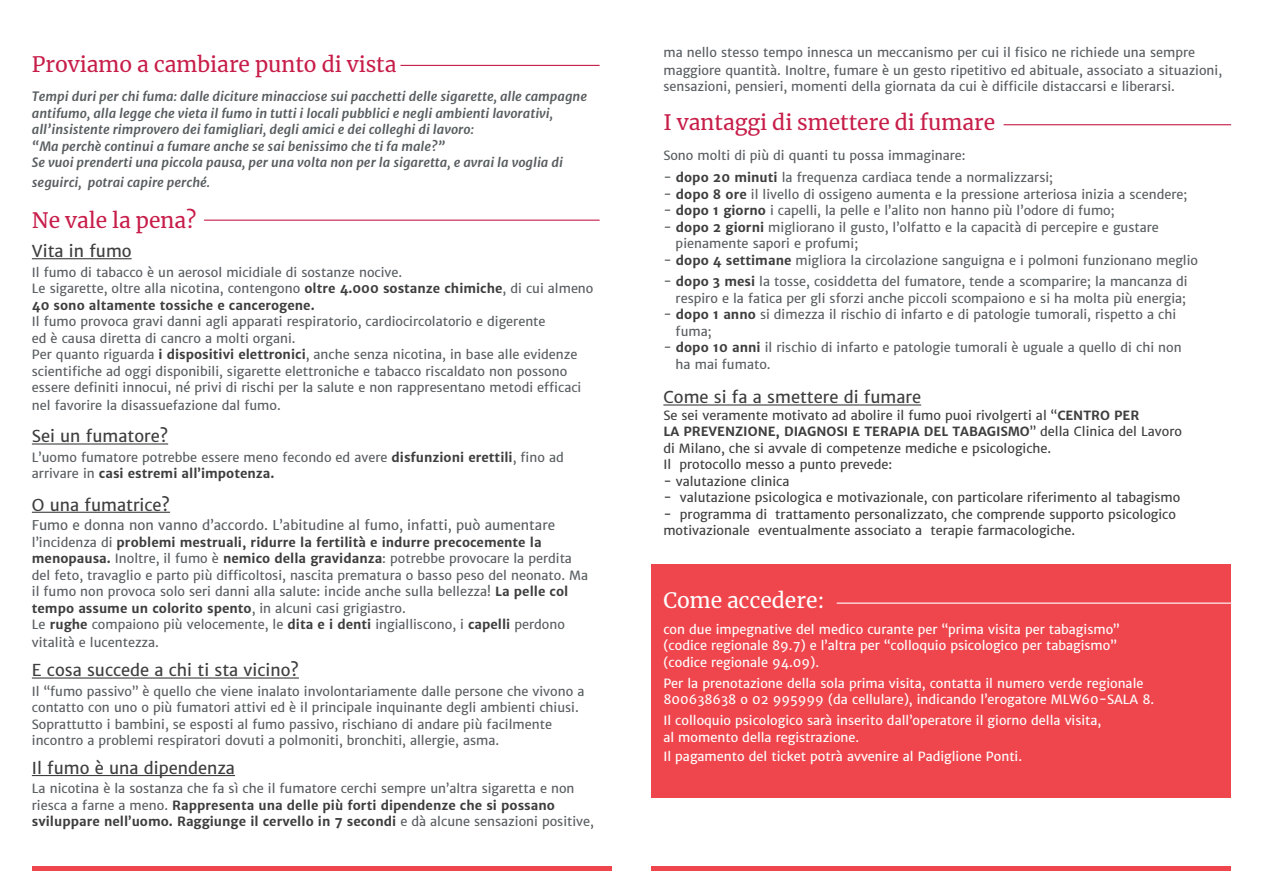
<style>
.page{position:relative;width:1263px;height:893px;background:#fff}
.page>*{position:absolute;margin:0;border:0;box-sizing:border-box;transform-origin:0 0}
.t1{font:21px "Merriweather";color:#c71d49}
.t2{font:21px "Merriweather";color:#fff}
.t3{font:16.5px "Merriweather Sans";color:#3e3e3f}
.t4{font:13.5px "Merriweather Sans";color:#595e61}
.t5{font:12.75px/16.5px "Merriweather Sans";color:#595e61}
.t6{font:12.75px/16.5px "Merriweather Sans";color:#3e3e3f}
.t7{font:12.75px/16.5px "Merriweather Sans";color:#fff}
.t8{font:italic 700 12.75px/16.5px "Merriweather Sans";color:#595e61}
.s1{font-weight:700;color:#3e3e3f}
.s2{font-weight:700}
</style>
<div class="page">
<div style="left:651px;top:564px;width:579px;height:233px;background:#ef464d"></div>
<hr style="left:32px;top:258px;width:100px;height:1px;background:#3e3e3f">
<hr style="left:32px;top:443px;width:136px;height:2px;background:#3e3e3f">
<hr style="left:32px;top:512px;width:138px;height:1px;background:#3e3e3f">
<hr style="left:32px;top:677px;width:267px;height:2px;background:#3e3e3f">
<hr style="left:32px;top:775px;width:203px;height:1px;background:#3e3e3f">
<hr style="left:400px;top:65px;width:200px;height:1px;background:#c71d49">
<div style="left:32px;top:866px;width:580px;height:5px;background:#ef464d"></div>
<hr style="left:204px;top:220px;width:396px;height:1px;background:#c71d49">
<div style="left:651px;top:866px;width:580px;height:5px;background:#ef464d"></div>
<hr style="left:663px;top:404px;width:258px;height:2px;background:#3e3e3f">
<hr style="left:1003px;top:124px;width:228px;height:1px;background:#c71d49">
<hr style="left:837px;top:603px;width:401px;height:1px;background:#fff">
<h1 class="t1" style="left:32px;top:50px;width:366px">Proviamo a cambiare punto di vista</h1>
<p class="t8" style="left:32px;top:88px;width:557px">Tempi duri per chi fuma: dalle diciture minacciose sui pacchetti delle sigarette, alle campagne antifumo, alla legge che vieta il fumo in tutti i locali pubblici e negli ambienti lavorativi, all’insistente rimprovero dei famigliari, degli amici e dei colleghi di lavoro:<br>“Ma perchè continui a fumare anche se sai benissimo che ti fa male?”<br>Se vuoi prenderti una piccola pausa, per una volta non per la sigaretta, e avrai la voglia di</p>
<p class="t8" style="left:32px;top:173px;width:180px">seguirci, potrai capire perché.</p>
<h1 class="t1" style="left:32px;top:206px;width:166px">Ne vale la pena?</h1>
<p class="t3" style="left:32px;top:240px;width:101px">Vita in fumo</p>
<p class="t5" style="left:32px;top:264px;width:563px">Il fumo di tabacco è un aerosol micidiale di sostanze nocive.<br>Le sigarette, oltre alla nicotina, contengono <span class="s1">oltre 4.000 sostanze chimiche</span>, di cui almeno<br><span class="s1">40 sono altamente tossiche e cancerogene.</span></p>
<p class="t5" style="left:32px;top:313px;width:551px">Il fumo provoca gravi danni agli apparati respiratorio, cardiocircolatorio e digerente<br>ed è causa diretta di cancro a molti organi.<br>Per quanto riguarda <span class="s1">i dispositivi elettronici</span>, anche senza nicotina, in base alle evidenze scientifiche ad oggi disponibili, sigarette elettroniche e tabacco riscaldato non possono essere definiti innocui, né privi di rischi per la salute e non rappresentano metodi efficaci</p>
<p class="t5" style="left:32px;top:397px;width:250px">nel favorire la disassuefazione dal fumo.</p>
<p class="t3" style="left:32px;top:426px;width:138px">Sei un fumatore?</p>
<p class="t5" style="left:32px;top:449px;width:533px">L’uomo fumatore potrebbe essere meno fecondo ed avere <span class="s1">disfunzioni erettili</span>, fino ad arrivare in <span class="s1">casi estremi all’impotenza.</span></p>
<p class="t3" style="left:32px;top:494px;width:140px">O una fumatrice?</p>
<p class="t4" style="left:32px;top:516px;width:525px">Fumo e donna non vanno d’accordo. L’abitudine al fumo, infatti, può aumentare</p>
<p class="t5" style="left:32px;top:534px;width:558px">l’incidenza di <span class="s1">problemi mestruali, ridurre la fertilità e indurre precocemente la menopausa.</span> Inoltre, il fumo è <span class="s1">nemico della gravidanza</span>: potrebbe provocare la perdita del feto, travaglio e parto più difficoltosi, nascita prematura o basso peso del neonato. Ma il fumo non provoca solo seri danni alla salute: incide anche sulla bellezza! <span class="s1">La pelle col tempo assume un colorito spento</span>, in alcuni casi grigiastro.<br>Le <span class="s1">rughe</span> compaiono più velocemente, le <span class="s1">dita e i denti</span> ingialliscono, i <span class="s1">capelli</span> perdono</p>
<p class="t5" style="left:32px;top:634px;width:129px">vitalità e lucentezza.</p>
<p class="t3" style="left:32px;top:660px;width:269px">E cosa succede a chi ti sta vicino?</p>
<p class="t5" style="left:32px;top:683px;width:554px">Il “fumo passivo” è quello che viene inalato involontariamente dalle persone che vivono a contatto con uno o più fumatori attivi ed è il principale inquinante degli ambienti chiusi.<br>Soprattutto i bambini, se esposti al fumo passivo, rischiano di andare più facilmente incontro a problemi respiratori dovuti a polmoniti, bronchiti, allergie, asma.</p>
<p class="t3" style="left:32px;top:757px;width:205px">Il fumo è una dipendenza</p>
<p class="t5" style="left:32px;top:780px;width:563px">La nicotina è la sostanza che fa sì che il fumatore cerchi sempre un’altra sigaretta e non riesca a farne a meno. <span class="s1">Rappresenta una delle più forti dipendenze che si possano sviluppare nell’uomo. Raggiunge il cervello in 7 secondi</span> e dà alcune sensazioni positive,</p>
<p class="t5" style="left:663px;top:43px;width:560px;line-height:18px">ma nello stesso tempo innesca un meccanismo per cui il fisico ne richiede una sempre maggiore quantità. Inoltre, fumare è un gesto ripetitivo ed abituale, associato a situazioni,</p>
<p class="t5" style="left:663px;top:78px;width:513px">sensazioni, pensieri, momenti della giornata da cui è difficile distaccarsi e liberarsi.</p>
<h1 class="t1" style="left:663px;top:108px;width:333px">I vantaggi di smettere di fumare</h1>
<p class="t5" style="left:663px;top:147px;width:304px">Sono molti di più di quanti tu possa immaginare:</p>
<p class="t5" style="left:663px;top:169px;width:391px">- <span class="s1">dopo 20 minuti</span> la frequenza cardiaca tende a normalizzarsi;</p>
<p class="t5" style="left:663px;top:186px;width:525px">- <span class="s1">dopo 8 ore</span> il livello di ossigeno aumenta e la pressione arteriosa inizia a scendere;</p>
<p class="t5" style="left:663px;top:202px;width:453px">- <span class="s1">dopo 1 giorno</span> i capelli, la pelle e l’alito non hanno più l’odore di fumo;</p>
<p class="t5" style="left:676px;top:219px;width:485px;text-indent:-12px">- <span class="s1">dopo 2 giorni</span> migliorano il gusto, l’olfatto e la capacità di percepire e gustare pienamente sapori e profumi;</p>
<p class="t5" style="left:663px;top:252px;width:536px">- <span class="s1">dopo 4 settimane</span> migliora la circolazione sanguigna e i polmoni funzionano meglio</p>
<p class="t5" style="left:663px;top:273px;width:526px;text-align:right">- <span class="s1">dopo 3 mesi</span> la tosse, cosiddetta del fumatore, tende a scomparire; la mancanza di respiro e la fatica per gli sforzi anche piccoli scompaiono e si ha molta più energia;</p>
<p class="t5" style="left:676px;top:306px;width:502px;text-indent:-12px">- <span class="s1">dopo 1 anno</span> si dimezza il rischio di infarto e di patologie tumorali, rispetto a chi fuma;</p>
<p class="t5" style="left:676px;top:339px;width:508px;text-indent:-12px">- <span class="s1">dopo 10 anni</span> il rischio di infarto e patologie tumorali è uguale a quello di chi non ha mai fumato.</p>
<p class="t3" style="left:663px;top:387px;width:259px">Come si fa a smettere di fumare</p>
<p class="t6" style="left:663px;top:407px;width:520px">Se sei veramente motivato ad abolire il fumo puoi rivolgerti al “<span class="s2">CENTRO PER<br>LA PREVENZIONE, DIAGNOSI E TERAPIA DEL TABAGISMO</span>” della Clinica del Lavoro di Milano, che si avvale di competenze mediche e psicologiche.<br>Il protocollo messo a punto prevede:</p>
<p class="t6" style="left:663px;top:473px;width:128px">- valutazione clinica</p>
<p class="t6" style="left:663px;top:489px;width:519px">- valutazione psicologica e motivazionale, con particolare riferimento al tabagismo</p>
<p class="t6" style="left:663px;top:506px;width:514px">- programma di trattamento personalizzato, che comprende supporto psicologico motivazionale eventualmente associato a terapie farmacologiche.</p>
<h1 class="t2" style="left:663px;top:586px;width:163px">Come accedere:</h1>
<p class="t7" style="left:663px;top:621px;width:458px">con due impegnative del medico curante per “prima visita per tabagismo” (codice regionale 89.7) e l’altra per “colloquio psicologico per tabagismo” (codice regionale 94.09).</p>
<p class="t7" style="left:663px;top:675px;width:492px">Per la prenotazione della sola prima visita, contatta il numero verde regionale<br>800638638 o 02 995999 (da cellulare), indicando l’erogatore MLW60-SALA 8.</p>
<p class="t7" style="left:663px;top:712px;width:439px">Il colloquio psicologico sarà inserito dall’operatore il giorno della visita, al momento della registrazione.</p>
<p class="t7" style="left:663px;top:748px;width:360px">Il pagamento del ticket potrà avvenire al Padiglione Ponti.</p>
</div>
